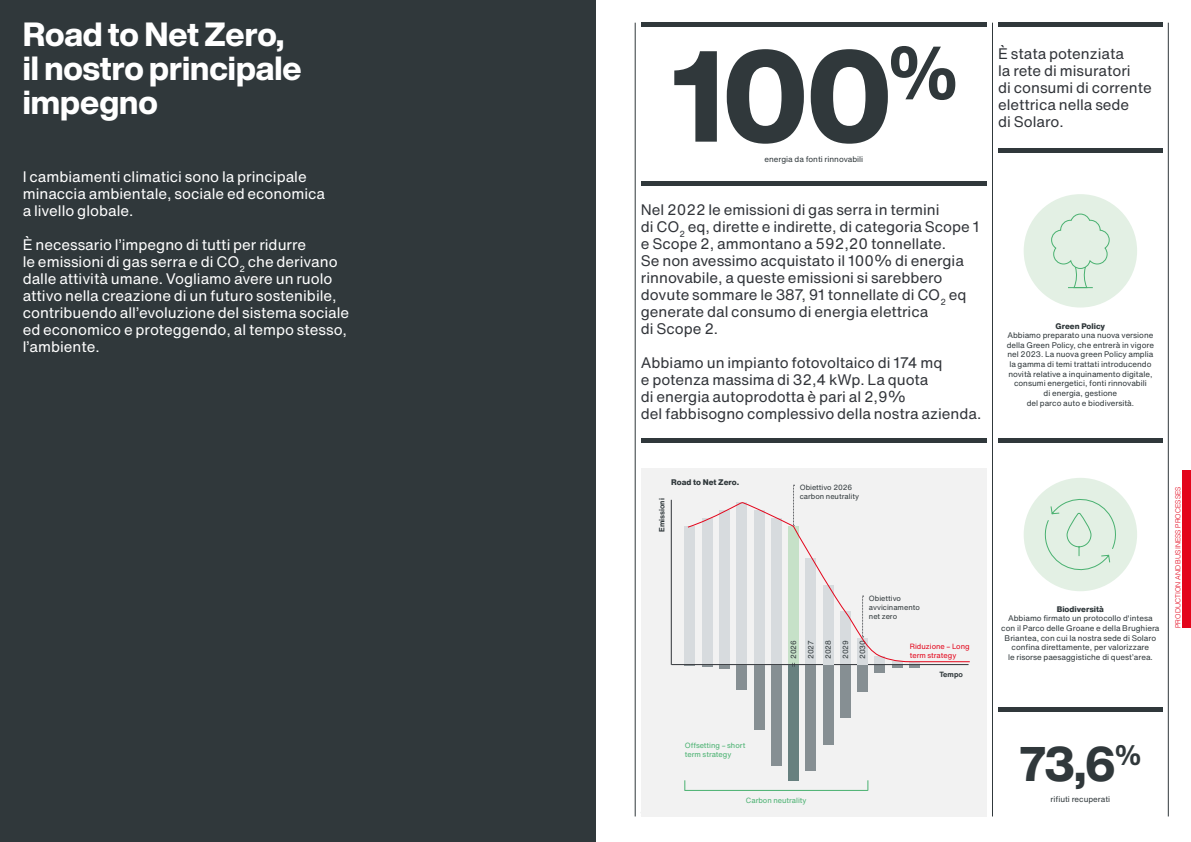
<style>
.page{position:relative;width:1191px;height:842px;background:#fff}
.page>*{position:absolute;margin:0;border:0;box-sizing:border-box;transform-origin:0 0}
.t1{font:800 127px "Helvetica Now Display";color:#30383b}
.t2{font:800 47.8px "Helvetica Now Display";color:#30383b}
.t3{font:800 33px/34px "Helvetica Now Display";color:#fff}
.t4{font:15px/17px "Helvetica Now Text";color:#313439}
.t5{font:15px/17px "Helvetica Now Text";color:#fff}
.t6{font:8px/9.6px "Helvetica Now Text";color:#30383b;text-align:center}
.t7{font:800 8px "Helvetica Now Text";color:#30383b}
.t8{font:7.5px/8.9px "Helvetica Now Text";color:#30383b}
.t9{font:7.5px/8.9px "Helvetica Now Text";color:#49b170}
.t10{font:7.5px/8.9px "Helvetica Now Text";color:#e3051b}
.t11{font:700 7.5px "Helvetica Now Text";color:#30383b}
.t12{font:300 7px "Helvetica";letter-spacing:.01em;color:#e3051b}
</style>
<div class="page">
<div style="left:0;top:0;width:595px;height:842px;background:#30383b"></div>
<div style="left:1023px;top:194px;width:114px;height:114px;background:#e3f0e4;border-radius:50%"></div>
<svg style="left:1051px;top:213px;width:59px;height:75px"></svg>
<div style="left:641px;top:468px;width:345px;height:348px;background:#f2f2f2"></div>
<div style="left:874px;top:665px;width:11px;height:8px;background:#868f93"></div>
<svg style="left:892px;top:665px;width:10px;height:3px"></svg>
<svg style="left:909px;top:665px;width:10px;height:3px"></svg>
<hr style="left:671px;top:500px;width:1px;height:165px;background:#313439">
<hr style="left:671px;top:664px;width:297px;height:1px;background:#313439">
<svg style="left:793px;top:485px;width:1px;height:16px"></svg>
<hr style="left:719px;top:665px;width:10px;height:4px;background:#868f93">
<div style="left:771px;top:665px;width:10px;height:101px;background:#868f93"></div>
<div style="left:822px;top:665px;width:11px;height:79px;background:#868f93"></div>
<div style="left:840px;top:665px;width:10px;height:53px;background:#868f93"></div>
<div style="left:857px;top:665px;width:11px;height:26px;background:#868f93"></div>
<div style="left:753px;top:665px;width:11px;height:64px;background:#868f93"></div>
<div style="left:805px;top:665px;width:11px;height:105px;background:#868f93"></div>
<div style="left:684px;top:526px;width:11px;height:138px;background:#d7dbde"></div>
<div style="left:736px;top:665px;width:11px;height:24px;background:#868f93"></div>
<div style="left:788px;top:665px;width:11px;height:115px;background:#67807f"></div>
<hr style="left:684px;top:790px;width:184px;height:1px;background:#49b170">
<div style="left:1182px;top:471px;width:9px;height:157px;background:#e3051b"></div>
<hr style="left:641px;top:23px;width:345px;height:4px;background:#30383b">
<hr style="left:998px;top:23px;width:164px;height:4px;background:#30383b">
<hr style="left:1168px;top:23px;width:1px;height:793px;background:#30383b">
<hr style="left:635px;top:23px;width:1px;height:793px;background:#30383b">
<div style="left:641px;top:181px;width:345px;height:5px;background:#30383b"></div>
<hr style="left:641px;top:438px;width:345px;height:4px;background:#30383b">
<hr style="left:992px;top:23px;width:1px;height:793px;background:#30383b">
<hr style="left:998px;top:148px;width:164px;height:4px;background:#30383b">
<hr style="left:998px;top:438px;width:164px;height:4px;background:#30383b">
<hr style="left:998px;top:707px;width:164px;height:4px;background:#30383b">
<div style="left:1023px;top:478px;width:114px;height:113px;background:#e3f0e4;border-radius:50%"></div>
<svg style="left:1044px;top:499px;width:72px;height:72px"></svg>
<svg style="left:687px;top:501px;width:283px;height:163px"></svg>
<h3 class="t3" style="left:23px;top:18px;width:280px">Road to Net Zero, il nostro principale impegno</h3>
<p class="t5" style="left:23px;top:167px;width:304px">I cambiamenti climatici sono la principale minaccia ambientale, sociale ed economica a livello globale.</p>
<p class="t5" style="left:23px;top:235px;width:328px">È necessario l’impegno di tutti per ridurre<br>le emissioni di gas serra e di CO<sub>2</sub> che derivano dalle attività umane. Vogliamo avere un ruolo attivo nella creazione di un futuro sostenibile, contribuendo all’evoluzione del sistema sociale ed economico e proteggendo, al tempo stesso, l’ambiente.</p>
<h1 class="t1" style="left:671px;top:8px;width:287px">100<sup>%</sup></h1>
<p class="t6" style="left:764px;top:154px;width:100px">energia da fonti rinnovabili</p>
<p class="t4" style="left:641px;top:200px;width:340px">Nel 2022 le emissioni di gas serra in termini<br>di CO<sub>2</sub> eq, dirette e indirette, di categoria Scope 1 e Scope 2, ammontano a 592,20 tonnellate.<br>Se non avessimo acquistato il 100% di energia rinnovabile, a queste emissioni si sarebbero dovute sommare le 387, 91 tonnellate di CO<sub>2</sub> eq generate dal consumo di energia elettrica<br>di Scope 2.</p>
<p class="t4" style="left:641px;top:353px;width:342px">Abbiamo un impianto fotovoltaico di 174 mq<br>e potenza massima di 32,4 kWp. La quota<br>di energia autoprodotta è pari al 2,9%<br>del fabbisogno complessivo della nostra azienda.</p>
<p class="t4" style="left:998px;top:45px;width:155px">È stata potenziata<br>la rete di misuratori<br>di consumi di corrente elettrica nella sede<br>di Solaro.</p>
<p class="t7" style="left:1055px;top:320px;width:51px">Green Policy</p>
<p class="t6" style="left:1006px;top:330px;width:149px">Abbiamo preparato una nuova versione della Green Policy, che entrerà in vigore nel 2023. La nuova green Policy amplia la gamma di temi trattati introducendo novità relative a inquinamento digitale, consumi energetici, fonti rinnovabili<br>di energia, gestione<br>del parco auto e biodiversità.</p>
<p class="t7" style="left:671px;top:476px;width:70px">Road to Net Zero.</p>
<p class="t11" style="left:656px;top:532px;width:35px;rotate:-90deg">Emissioni</p>
<p class="t8" style="left:800px;top:482px;width:61px">Obiettivo 2026 carbon neutrality</p>
<p class="t8" style="left:869px;top:594px;width:52px">Obiettivo avvicinamento net zero</p>
<p class="t8" style="left:789px;top:659px;width:21px;rotate:-90deg">2026</p>
<p class="t8" style="left:806px;top:659px;width:20px;rotate:-90deg">2027</p>
<p class="t8" style="left:823px;top:659px;width:21px;rotate:-90deg">2028</p>
<p class="t8" style="left:840px;top:659px;width:21px;rotate:-90deg">2029</p>
<p class="t8" style="left:858px;top:659px;width:21px;rotate:-90deg">2030</p>
<p class="t10" style="left:909px;top:641px;width:61px">Riduzione – Long term strategy</p>
<p class="t11" style="left:939px;top:668px;width:25px">Tempo</p>
<p class="t7" style="left:1056px;top:603px;width:49px">Biodiversità</p>
<p class="t6" style="left:1001px;top:614px;width:160px">Abbiamo firmato un protocollo d'intesa con il Parco delle Groane e della Brughiera Briantea, con cui la nostra sede di Solaro confina direttamente, per valorizzare<br>le risorse paesaggistiche di quest’area.</p>
<p class="t12" style="left:1172px;top:628px;width:143px;rotate:-90deg">PRODUCTION AND BUSINESS PROCESSES</p>
<p class="t9" style="left:685px;top:741px;width:62px">Offsetting – short term strategy</p>
<p class="t9" style="left:746px;top:796px;width:62px">Carbon neutrality</p>
<h2 class="t2" style="left:1020px;top:731px;width:122px">73,6<sup>%</sup></h2>
<p class="t6" style="left:1050px;top:794px;width:61px">rifiuti recuperati</p>
</div>
